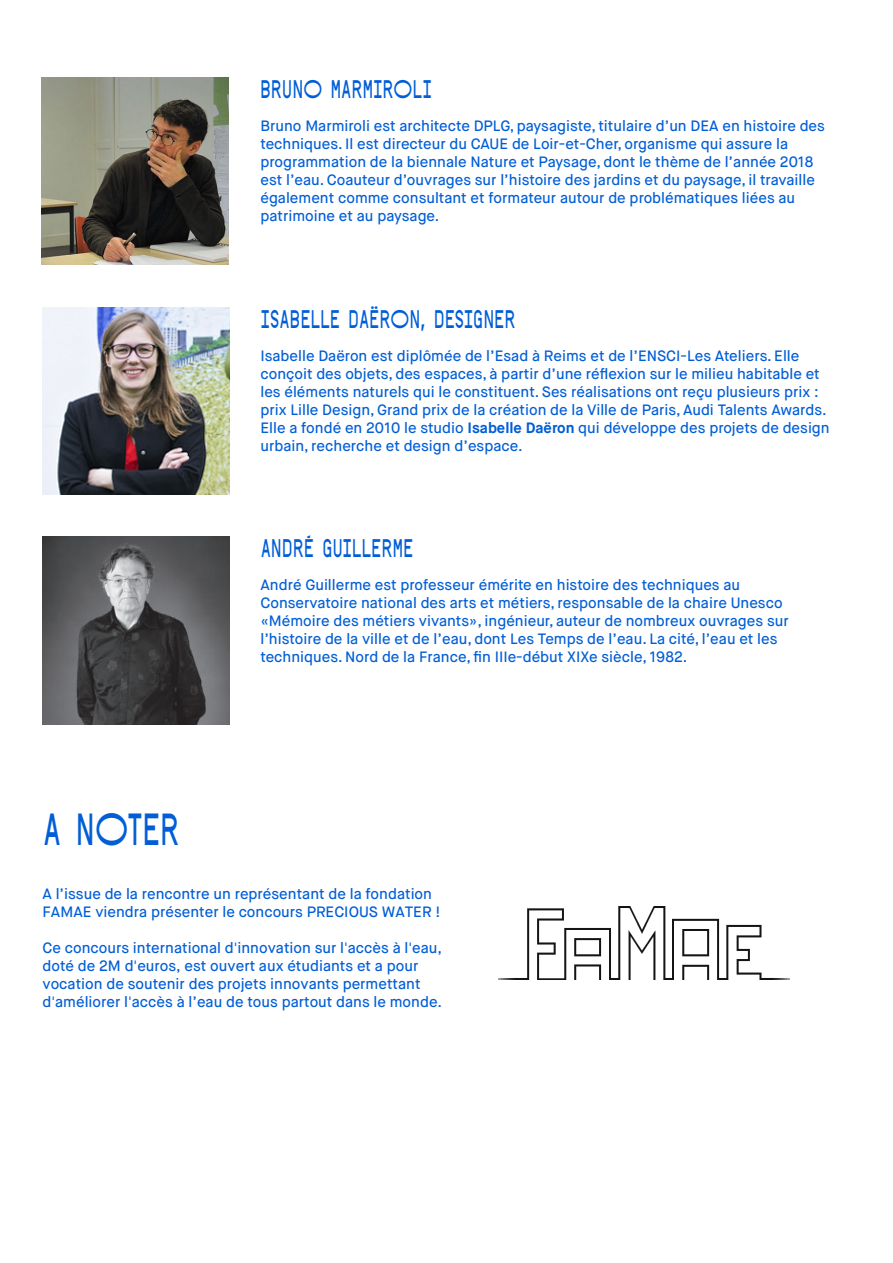
<style>
.page{position:relative;width:893px;height:1263px;background:#fff}
.page>*{position:absolute;margin:0;border:0;box-sizing:border-box;transform-origin:0 0}
.t1{font:45px "Atelier";letter-spacing:-.005em;color:#015ed7}
.t2{font:25.5px "Atelier";letter-spacing:.01em;color:#015ed7}
.t3{font:500 15px/18px "Maison Neue";color:#015ed7}
.s1{font-weight:700}
</style>
<div class="page">
<img style="left:43px;top:307px;width:187px;height:187px">
<img style="left:43px;top:537px;width:187px;height:187px">
<img style="left:41px;top:77px;width:188px;height:188px">
<img style="left:498px;top:907px;width:292px;height:72px">
<p class="t2" style="left:260px;top:73px;width:173px">BRUNO MARMIROLI</p>
<p class="t3" style="left:260px;top:117px;width:566px">Bruno Marmiroli est architecte DPLG, paysagiste, titulaire d’un DEA en histoire des techniques. Il est directeur du CAUE de Loir-et-Cher, organisme qui assure la programmation de la biennale Nature et Paysage, dont le thème de l’année 2018 est l’eau. Coauteur d’ouvrages sur l’histoire des jardins et du paysage, il travaille également comme consultant et formateur autour de problématiques liées au patrimoine et au paysage.</p>
<p class="t2" style="left:260px;top:302px;width:256px">ISABELLE DAËRON, DESIGNER</p>
<p class="t3" style="left:260px;top:346px;width:571px">Isabelle Daëron est diplômée de l’Esad à Reims et de l’ENSCI-Les Ateliers. Elle conçoit des objets, des espaces, à partir d’une réflexion sur le milieu habitable et les éléments naturels qui le constituent. Ses réalisations ont reçu plusieurs prix : prix Lille Design, Grand prix de la création de la Ville de Paris, Audi Talents Awards.<br>Elle a fondé en 2010 le studio <span class="s1">Isabelle Daëron</span> qui développe des projets de design urbain, recherche et design d’espace.</p>
<p class="t2" style="left:260px;top:532px;width:155px">ANDRÉ GUILLERME</p>
<p class="t1" style="left:43px;top:800px;width:138px">A NOTER</p>
<p class="t3" style="left:260px;top:576px;width:530px">André Guillerme est professeur émérite en histoire des techniques au Conservatoire national des arts et métiers, responsable de la chaire Unesco «Mémoire des métiers vivants», ingénieur, auteur de nombreux ouvrages sur l’histoire de la ville et de l’eau, dont Les Temps de l’eau. La cité, l’eau et les techniques. Nord de la France, fin IIIe-début XIXe siècle, 1982.</p>
<p class="t3" style="left:43px;top:885px;width:399px">A l’issue de la rencontre un représentant de la fondation<br>FAMAE viendra présenter le concours PRECIOUS WATER !</p>
<p class="t3" style="left:43px;top:939px;width:401px">Ce concours international d'innovation sur l'accès à l'eau, doté de 2M d'euros, est ouvert aux étudiants et a pour vocation de soutenir des projets innovants permettant d'améliorer l'accès à l’eau de tous partout dans le monde.</p>
</div>
